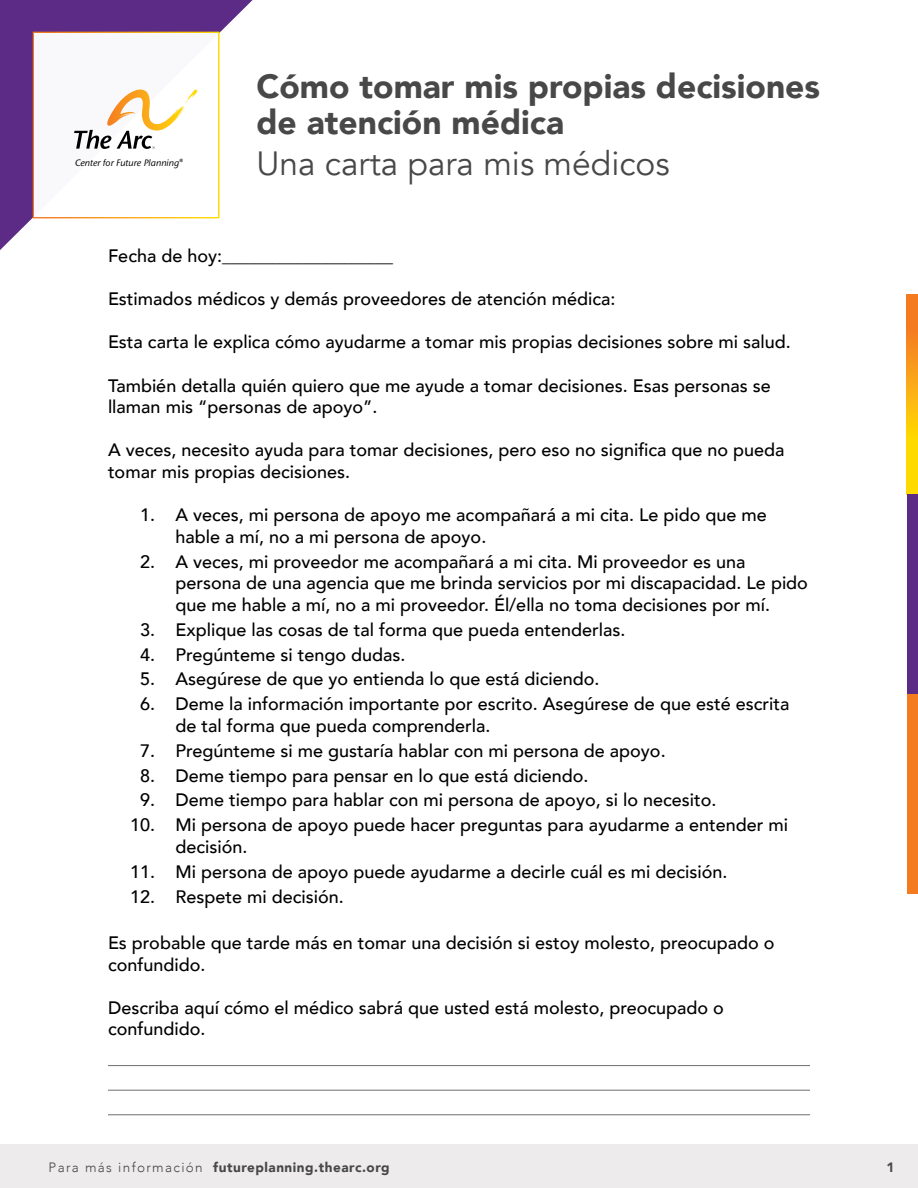
<style>
.page{position:relative;width:918px;height:1188px;background:#fff}
.page>*{position:absolute;margin:0;border:0;box-sizing:border-box;transform-origin:0 0}
.t1{font:900 33.6px/36px "Avenir";color:#484848}
.t2{font:33.6px "Avenir";color:#484848}
.body{font:500 18px/21.6px "Avenir";color:#000}
.t3{font:900 13.5px "Avenir";letter-spacing:.04em;color:#484848}
.t4{font:italic 500 9.3px "Stone Sans ITC Std";color:#000}
.s1{font-weight:300}
</style>
<div class="page">
<svg style="left:0;top:0;width:253px;height:250px"></svg>
<div style="left:33px;top:32px;width:187px;height:186px;background:#f9f8fb;border:3px solid #fff"></div>
<svg style="left:74px;top:90px;width:124px;height:59px"></svg>
<svg style="left:907px;top:295px;width:11px;height:199px"></svg>
<div style="left:907px;top:495px;width:11px;height:199px;background:#5c2b85"></div>
<div style="left:907px;top:694px;width:11px;height:199px;background:#f47b20"></div>
<div style="left:0;top:1144px;width:918px;height:44px;background:#edebeb"></div>
<hr style="left:108px;top:1065px;width:702px;height:1px;background:#6d6e71">
<hr style="left:108px;top:1090px;width:702px;height:1px;background:#6d6e71">
<hr style="left:108px;top:1114px;width:702px;height:1px;background:#6d6e71">
<p class="t4" style="left:75px;top:157px;width:109px">Center for Future Planning®</p>
<p class="t1" style="left:256px;top:68px;width:565px">Cómo tomar mis propias decisiones de atención médica</p>
<p class="t2" style="left:256px;top:143px;width:415px">Una carta para mis médicos</p>
<p class="body" style="left:108px;top:244px;width:287px">Fecha de hoy:___________________</p>
<p class="body" style="left:108px;top:287px;width:509px">Estimados médicos y demás proveedores de atención médica:</p>
<p class="body" style="left:108px;top:330px;width:684px">Esta carta le explica cómo ayudarme a tomar mis propias decisiones sobre mi salud.</p>
<p class="body" style="left:108px;top:374px;width:664px">También detalla quién quiero que me ayude a tomar decisiones. Esas personas se llaman mis “personas de apoyo”.</p>
<p class="body" style="left:108px;top:438px;width:678px">A veces, necesito ayuda para tomar decisiones, pero eso no significa que no pueda tomar mis propias decisiones.</p>
<p class="body" style="left:176px;top:503px;width:593px;text-indent:-35px">1. A veces, mi persona de apoyo me acompañará a mi cita. Le pido que me hable a mí, no a mi persona de apoyo.</p>
<p class="body" style="left:176px;top:550px;width:634px;text-indent:-35px">2. A veces, mi proveedor me acompañará a mi cita. Mi proveedor es una persona de una agencia que me brinda servicios por mi discapacidad. Le pido que me hable a mí, no a mi proveedor. Él/ella no toma decisiones por mí.</p>
<p class="body" style="left:140px;top:618px;width:487px">3. Explique las cosas de tal forma que pueda entenderlas.</p>
<p class="body" style="left:140px;top:643px;width:267px">4. Pregúnteme si tengo dudas.</p>
<p class="body" style="left:140px;top:667px;width:461px">5. Asegúrese de que yo entienda lo que está diciendo.</p>
<p class="body" style="left:176px;top:692px;width:615px;text-indent:-35px">6. Deme la información importante por escrito. Asegúrese de que esté escrita de tal forma que pueda comprenderla.</p>
<p class="body" style="left:140px;top:739px;width:527px">7. Pregúnteme si me gustaría hablar con mi persona de apoyo.</p>
<p class="body" style="left:140px;top:764px;width:450px">8. Deme tiempo para pensar en lo que está diciendo.</p>
<p class="body" style="left:140px;top:788px;width:578px">9. Deme tiempo para hablar con mi persona de apoyo, si lo necesito.</p>
<p class="body" style="left:176px;top:813px;width:614px;text-indent:-45px">10. Mi persona de apoyo puede hacer preguntas para ayudarme a entender mi decisión.</p>
<p class="body" style="left:130px;top:860px;width:599px">11. Mi persona de apoyo puede ayudarme a decirle cuál es mi decisión.</p>
<p class="body" style="left:130px;top:884px;width:215px">12. Respete mi decisión.</p>
<p class="body" style="left:108px;top:931px;width:668px">Es probable que tarde más en tomar una decisión si estoy molesto, preocupado o confundido.</p>
<p class="body" style="left:108px;top:996px;width:617px">Describa aquí cómo el médico sabrá que usted está molesto, preocupado o confundido.</p>
<p class="t3" style="left:49px;top:1155px;width:343px"><span class="s1">Para más información</span> futureplanning.thearc.org</p>
<p class="t3" style="left:886px;top:1155px;width:9px">1</p>
</div>
